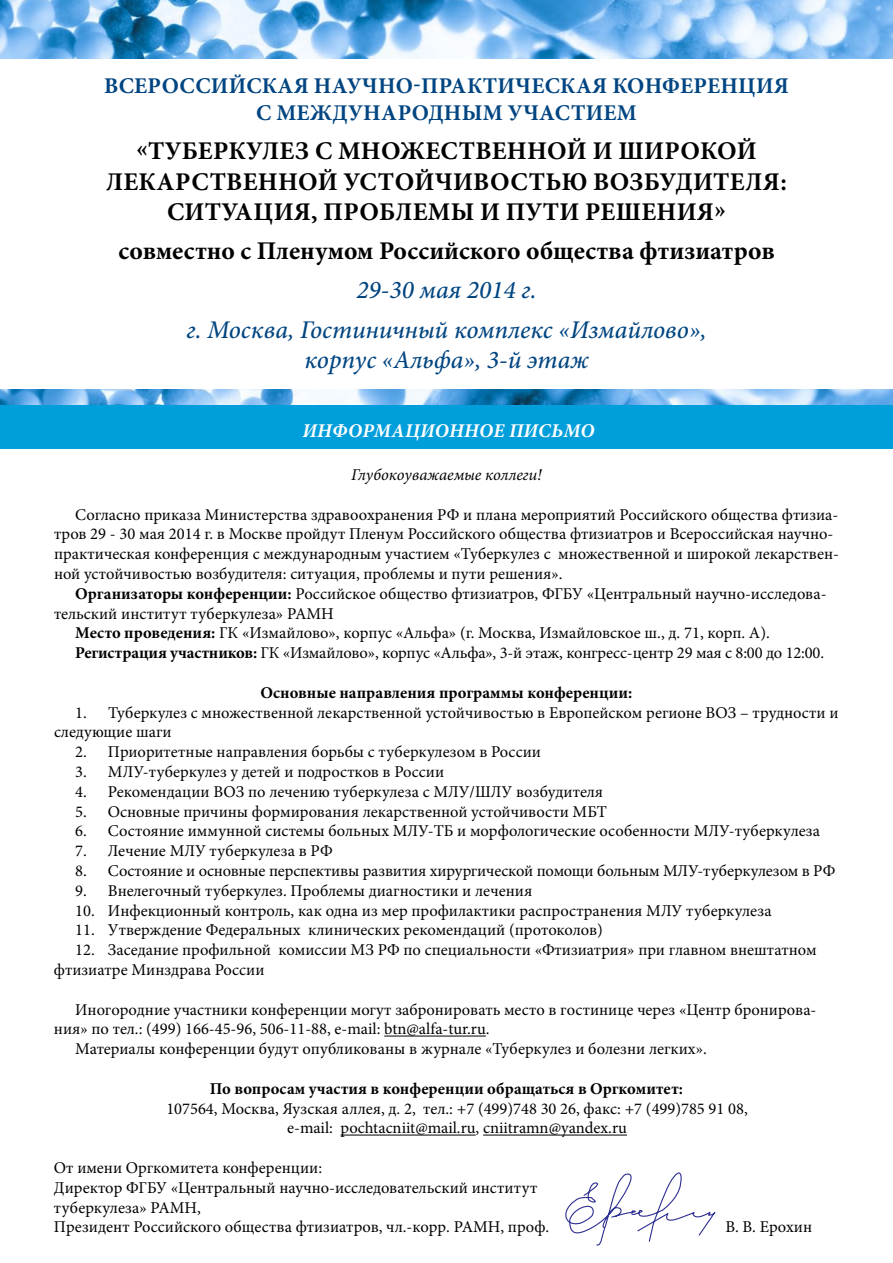
<style>
.page{position:relative;width:893px;height:1263px;background:#fff}
.page>*{position:absolute;margin:0;border:0;box-sizing:border-box;transform-origin:0 0}
.t1{font:700 25.5px/39.2px "Minion Pro";letter-spacing:.015em;color:#000}
.t2{font:italic 500 25.5px/39.2px "Minion Pro";color:#004581;text-align:center}
.t3{font:700 25.5px "Minion Pro";letter-spacing:.155em;color:#000}
.t4{font:700 25.5px "Minion Pro";letter-spacing:.185em;color:#000}
.t5{font:700 22.5px/27px "Minion Pro";letter-spacing:.045em;color:#004581;text-align:center}
.t6{font:italic 700 19.5px "Minion Pro";letter-spacing:.01em;color:#fff}
.t7{font:16.5px/19.8px "Minion Pro";color:#000}
.t8{font:700 16.5px "Minion Pro";color:#000}
.t9{font:italic 16.5px "Minion Pro";color:#000}
.s1{font-weight:700}
</style>
<div class="page">
<div style="left:0;top:405px;width:893px;height:44px;background:#009edb"></div>
<hr style="left:384px;top:1036px;width:102px;height:1px;background:#000">
<hr style="left:341px;top:1135px;width:135px;height:1px;background:#000">
<hr style="left:483px;top:1135px;width:144px;height:1px;background:#000">
<img style="left:0;top:390px;width:893px;height:15px">
<img style="left:0;top:0;width:893px;height:59px">
<svg style="left:565px;top:1172px;width:151px;height:74px"></svg>
<h2 class="t5" style="left:104px;top:72px;width:686px">Всеро ссийская научно-практическая конференция с международным участием</h2>
<h1 class="t4" style="left:136px;top:133px;width:622px">«Туберкулез с множественной и широкой</h1>
<h1 class="t3" style="left:106px;top:163px;width:682px">лекарственной устойчиво стью возбудителя:</h1>
<h1 class="t1" style="left:167px;top:192px;width:176px">ситуация, про</h1>
<h1 class="t1" style="left:118px;top:192px;width:658px;text-indent:261px">блемы и пути решения» совместно с Пленумом Российского общества фтизиатров</h1>
<h1 class="t2" style="left:186px;top:271px;width:522px">29-30 мая 2014 г.<br>г. Москва, Гостиничный комплекс «Измайлово»,</h1>
<h1 class="t2" style="left:304px;top:340px;width:286px">корпус «Альфа», 3-й этаж</h1>
<p class="t6" style="left:303px;top:417px;width:294px">Информационное письмо</p>
<p class="t9" style="left:351px;top:463px;width:192px">Глубокоуважаемые коллеги!</p>
<p class="t7" style="left:54px;top:504px;width:786px;text-indent:21px">Согласно приказа Министерства здравоохранения РФ и плана мероприятий Российского общества фтизиа&shy;тров 29 - 30 мая 2014 г. в Москве пройдут Пленум Российского общества фтизиатров и Всероссийская научно&shy;практическая конференция с международным участием «Туберкулез с множественной и широкой лекарствен&shy;ной устойчивостью возбудителя: ситуация, проблемы и пути решения».</p>
<p class="t7" style="left:75px;top:584px;width:753px"><span class="s1">Организаторы конференции:</span> Российское общество фтизиатров, ФГБУ «Центральный научно-исследова-</p>
<p class="t7" style="left:54px;top:603px;width:281px">тельский институт туберкулеза» РАМН</p>
<p class="t7" style="left:75px;top:623px;width:696px"><span class="s1">Место проведения:</span> ГК «Измайлово», корпус «Альфа» (г. Москва, Измайловское ш., д. 71, корп. А).</p>
<p class="t7" style="left:75px;top:643px;width:750px"><span class="s1">Регистрация участников:</span> ГК «Измайлово», корпус «Альфа», 3-й этаж, конгресс-центр 29 мая с 8:00 до 12:00.</p>
<p class="t8" style="left:261px;top:681px;width:373px">Основные направления программы конференции:</p>
<p class="t7" style="left:54px;top:702px;width:786px;text-indent:21px">1. Туберкулез с множественной лекарственной устойчивостью в Европейском регионе ВОЗ – трудности и следующие шаги</p>
<p class="t7" style="left:75px;top:742px;width:467px">2. Приоритетные направления борьбы с туберкулезом в России</p>
<p class="t7" style="left:75px;top:762px;width:370px">3. МЛУ-туберкулез у детей и подростков в России</p>
<p class="t7" style="left:75px;top:782px;width:529px">4. Рекомендации ВОЗ по лечению туберкулеза с МЛУ/ШЛУ возбудителя</p>
<p class="t7" style="left:75px;top:801px;width:533px">5. Основные причины формирования лекарственной устойчивости МБТ</p>
<p class="t7" style="left:75px;top:821px;width:746px">6. Состояние иммунной системы больных МЛУ-ТБ и морфологические особенности МЛУ-туберкулеза</p>
<p class="t7" style="left:75px;top:841px;width:259px">7. Лечение МЛУ туберкулеза в РФ</p>
<p class="t7" style="left:75px;top:861px;width:762px">8. Состояние и основные перспективы развития хирургической помощи больным МЛУ-туберкулезом в РФ</p>
<p class="t7" style="left:75px;top:881px;width:458px">9. Внелегочный туберкулез. Проблемы диагностики и лечения</p>
<p class="t7" style="left:75px;top:900px;width:698px">10. Инфекционный контроль, как одна из мер профилактики распространения МЛУ туберкулеза</p>
<p class="t7" style="left:75px;top:920px;width:529px">11. Утверждение Федеральных клинических рекомендаций (протоколов)</p>
<p class="t7" style="left:54px;top:940px;width:764px;text-indent:21px">12. Заседание профильной комиссии МЗ РФ по специальности «Фтизиатрия» при главном внештатном фтизиатре Минздрава России</p>
<p class="t7" style="left:75px;top:999px;width:743px">Иногородние участники конференции могут забронировать место в гостинице через «Центр бронирова-</p>
<p class="t7" style="left:54px;top:1019px;width:437px">ния» по тел.: (499) 166-45-96, 506-11-88, e-mail: btn@alfa-tur.ru.</p>
<p class="t7" style="left:75px;top:1039px;width:633px">Материалы конференции будут опубликованы в журнале «Туберкулез и болезни легких».</p>
<p class="t8" style="left:210px;top:1077px;width:475px">По вопросам участия в конференции обращаться в Оргкомитет:</p>
<p class="t7" style="left:166px;top:1098px;width:583px;text-align:center">107564, Москва, Яузская аллея, д. 2, тел.: +7 (499)748 30 26, факс: +7 (499)785 91 08, e-mail: pochtacniit@mail.ru, cniitramn@yandex.ru</p>
<p class="t7" style="left:54px;top:1158px;width:497px">От имени Оргкомитета конференции:<br>Директор ФГБУ «Центральный научно-исследовательский институт туберкулеза» РАМН,<br>Президент Российского общества фтизиатров, чл.-корр. РАМН, проф.</p>
<p class="t7" style="left:725px;top:1217px;width:88px">В. В. Ерохин</p>
</div>
